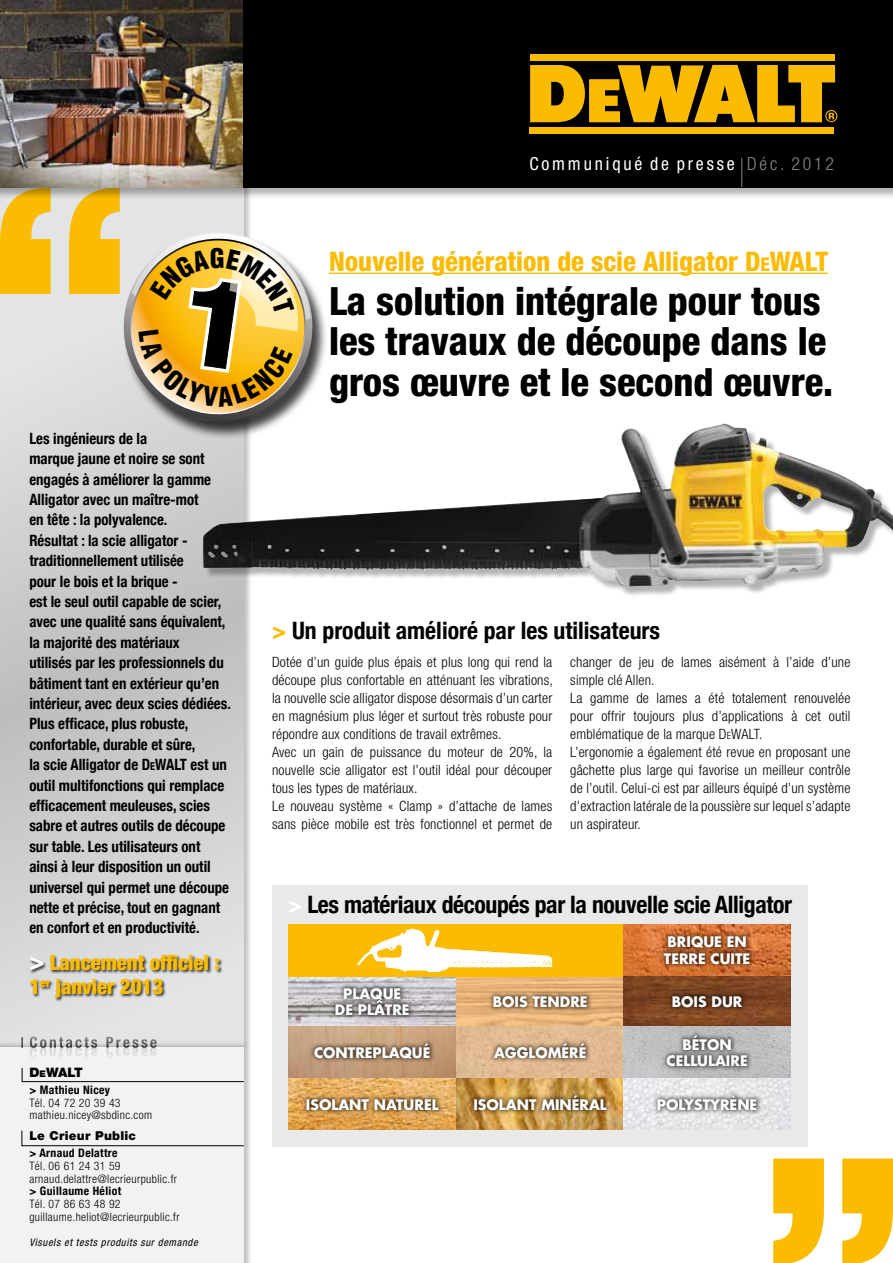
<style>
.page{position:relative;width:893px;height:1263px;background:#fff}
.page>*{position:absolute;margin:0;border:0;box-sizing:border-box;transform-origin:0 0}
.t1{font:800 condensed 39px/40.5px "Helvetica Neue";color:#000}
.t2{font:800 condensed 27px "Helvetica Neue";color:#fabb00}
.t3{font:700 condensed 24px "Helvetica Neue";letter-spacing:-.015em;color:#000}
.t4{font:900 condensed 21px/24px "Helvetica Neue";color:#fabb00}
.t5{font:condensed 18px "Helvetica Neue";letter-spacing:.16em;color:#fff}
.t6{font:700 condensed 15.6px/20.4px "Helvetica Neue";color:#000;scale:.95 1}
.t7{font:300 condensed 14.25px/18px "Helvetica Neue";letter-spacing:.01em;color:#000}
.t8{font:700 14.1px/16.4px "Futura";color:#fff;text-align:center}
.t9{font:900 13.05px "Helvetica Neue";color:#000}
.t10{font:900 12.3px "Helvetica Neue";letter-spacing:.02em;color:#000}
.t11{font:300 condensed 11.7px/12.8px "Helvetica Neue";letter-spacing:.03em;color:#000}
.t12{font:700 condensed 11.7px "Helvetica Neue";letter-spacing:.03em;color:#000}
.t13{font:italic condensed 10.5px "Helvetica Neue";letter-spacing:.06em;color:#000}
.s1{font-size:10.95px}
.s2{font-size:25.5px;color:#fff}
.s3{font-size:9.15px}
.s4{font-weight:300;color:#87888a}
.s5{font-size:18.9px}
.s6{color:#fabb00}
.s7{font-size:10.05px}
.s8{color:#fff}
</style>
<div class="page">
<svg style="left:0;top:427px;width:244px;height:614px;background:#cecfd0"></svg>
<div style="left:0;top:0;width:893px;height:200px;background:#000;opacity:.3"></div>
<div style="left:0;top:0;width:893px;height:187px;background:#000"></div>
<div style="left:529px;top:128px;width:305px;height:6px;background:#fabb00"></div>
<div style="left:530px;top:54px;width:305px;height:6px;background:#fabb00"></div>
<svg style="left:530px;top:65px;width:307px;height:57px"></svg>
<div style="left:0;top:1041px;width:252px;height:222px;background:#000;opacity:.25"></div>
<div style="left:0;top:1047px;width:244px;height:216px;background:#f2f2f3"></div>
<svg style="left:773px;top:1158px;width:120px;height:105px"></svg>
<div style="left:29px;top:955px;width:194px;height:47px;background:#000;opacity:.75"></div>
<hr style="left:329px;top:273px;width:499px;height:1px;background:#fabb00">
<div style="left:204px;top:425px;width:689px;height:173px;background:#000;opacity:.3"></div>
<img style="left:203px;top:424px;width:521px;height:163px">
<svg style="left:21px;top:1130px;width:223px;height:16px"></svg>
<img style="left:0;top:0;width:243px;height:187px">
<svg style="left:22px;top:1067px;width:222px;height:15px"></svg>
<div style="left:123px;top:234px;width:205px;height:206px;background:#000;opacity:.75"></div>
<svg style="left:741px;top:158px;width:1px;height:29px"></svg>
<div style="left:272px;top:885px;width:536px;height:262px;background:#e9e9ea"></div>
<img style="left:289px;top:975px;width:502px;height:155px">
<img style="left:623px;top:924px;width:168px;height:51px">
<div style="left:659px;top:930px;width:96px;height:39px;background:#000;opacity:.6"></div>
<div style="left:330px;top:982px;width:84px;height:38px;background:#000;opacity:.6"></div>
<div style="left:488px;top:990px;width:104px;height:23px;background:#000;opacity:.6"></div>
<div style="left:667px;top:990px;width:81px;height:23px;background:#000;opacity:.6"></div>
<div style="left:309px;top:1038px;width:126px;height:26px;background:#000;opacity:.6"></div>
<div style="left:489px;top:1038px;width:102px;height:25px;background:#000;opacity:.6"></div>
<div style="left:661px;top:1030px;width:91px;height:42px;background:#000;opacity:.6"></div>
<div style="left:302px;top:1093px;width:142px;height:22px;background:#000;opacity:.6"></div>
<div style="left:469px;top:1089px;width:143px;height:26px;background:#000;opacity:.6"></div>
<div style="left:653px;top:1089px;width:109px;height:26px;background:#000;opacity:.6"></div>
<div style="left:289px;top:924px;width:334px;height:53px;background:#fabb00"></div>
<img style="left:357px;top:929px;width:128px;height:43px">
<svg style="left:0;top:187px;width:319px;height:240px;background:#e2cc93"></svg>
<svg style="left:107px;top:474px;width:128px;height:159px;background:#babbbc"></svg>
<svg style="left:339px;top:534px;width:144px;height:64px"></svg>
<p class="t6" style="left:29px;top:428px;width:214px">Les ingénieurs de la<br>marque jaune et noire se sont engagés à améliorer la gamme<br>Alligator avec un maître-mot<br>en tête : la polyvalence.<br>Résultat : la scie alligator - traditionnellement utilisée<br>pour le bois et la brique -<br>est le seul outil capable de scier, avec une qualité sans équivalent, la majorité des matériaux<br>utilisés par les professionnels du bâtiment tant en extérieur qu’en intérieur, avec deux scies dédiées.<br>Plus efficace, plus robuste, confortable, durable et sûre,<br>la scie Alligator de D<span class="s1">e</span>walt est un outil multifonctions qui remplace efficacement meuleuses, scies sabre et autres outils de découpe sur table. Les utilisateurs ont ainsi à leur disposition un outil universel qui permet une découpe nette et précise, tout en gagnant en confort et en productivité.</p>
<h3 class="t4" style="left:29px;top:950px;width:192px"><span class="s2">&gt;</span> Lancement officiel :<br>1<sup>er</sup> janvier 2013</h3>
<p class="t9" style="left:29px;top:1064px;width:55px">D<span class="s3">e</span>WALT</p>
<p class="t12" style="left:29px;top:1083px;width:82px">&gt; Mathieu Nicey</p>
<p class="t11" style="left:29px;top:1096px;width:124px">Tél. 04 72 20 39 43 mathieu.nicey@sbdinc.com</p>
<p class="t10" style="left:29px;top:1128px;width:108px">Le Crieur Public</p>
<p class="t12" style="left:29px;top:1146px;width:90px">&gt; Arnaud Delattre</p>
<p class="t11" style="left:29px;top:1159px;width:149px">Tél. 06 61 24 31 59 arnaud.delattre@lecrieurpublic.fr</p>
<p class="t12" style="left:29px;top:1184px;width:93px">&gt; Guillaume Héliot</p>
<p class="t11" style="left:29px;top:1197px;width:152px">Tél. 07 86 63 48 92 guillaume.heliot@lecrieurpublic.fr</p>
<p class="t13" style="left:29px;top:1236px;width:170px">Visuels et tests produits sur demande</p>
<p class="t5" style="left:529px;top:154px;width:306px">Communiqué de presse <span class="s4">Déc. 2012</span></p>
<h2 class="t2" style="left:329px;top:244px;width:501px">Nouvelle génération de scie Alligator D<span class="s5">e</span>walt</h2>
<h1 class="t1" style="left:329px;top:280px;width:506px">La solution intégrale pour tous les travaux de découpe dans le gros œuvre et le second œuvre.</h1>
<h3 class="t3" style="left:272px;top:615px;width:389px"><span class="s6">&gt;</span> Un produit amélioré par les utilisateurs</h3>
<p class="t7" style="left:272px;top:652px;width:282px">Dotée d’un guide plus épais et plus long qui rend la découpe plus confortable en atténuant les vibrations, la nouvelle scie alligator dispose désormais d’un carter en magnésium plus léger et surtout très robuste pour répondre aux conditions de travail extrêmes.<br>Avec un gain de puissance du moteur de 20%, la nouvelle scie alligator est l’outil idéal pour découper tous les types de matériaux.<br>Le nouveau système « Clamp » d’attache de lames sans pièce mobile est très fonctionnel et permet de</p>
<p class="t7" style="left:570px;top:652px;width:282px">changer de jeu de lames aisément à l’aide d’une simple clé Allen.<br>La gamme de lames a été totalement renouvelée pour offrir toujours plus d’applications à cet outil emblématique de la marque D<span class="s7">e</span>walt.<br>L’ergonomie a également été revue en proposant une gâchette plus large qui favorise un meilleur contrôle de l’outil. Celui-ci est par ailleurs équipé d’un système d’extraction latérale de la poussière sur lequel s’adapte un aspirateur.</p>
<h3 class="t3" style="left:288px;top:890px;width:505px"><span class="s8">&gt;</span> Les matériaux découpés par la nouvelle scie Alligator</h3>
<p class="t8" style="left:664px;top:933px;width:88px;text-align:left">BRIQUE EN<br>TERRE CUITE</p>
<p class="t8" style="left:335px;top:985px;width:76px">PLAQUE<br>DE PLÂTRE</p>
<p class="t8" style="left:493px;top:993px;width:96px">BOIS TENDRE</p>
<p class="t8" style="left:672px;top:993px;width:72px">BOIS DUR</p>
<p class="t8" style="left:314px;top:1044px;width:118px">CONTREPLAQUÉ</p>
<p class="t8" style="left:494px;top:1044px;width:94px">AGGLOMÉRÉ</p>
<p class="t8" style="left:666px;top:1036px;width:83px">BÉTON<br>CELLULAIRE</p>
<p class="t8" style="left:306px;top:1096px;width:134px">ISOLANT NATUREL</p>
<p class="t8" style="left:473px;top:1096px;width:135px">ISOLANT MINÉRAL</p>
<p class="t8" style="left:657px;top:1096px;width:102px">POLYSTYRÈNE</p>
</div>
